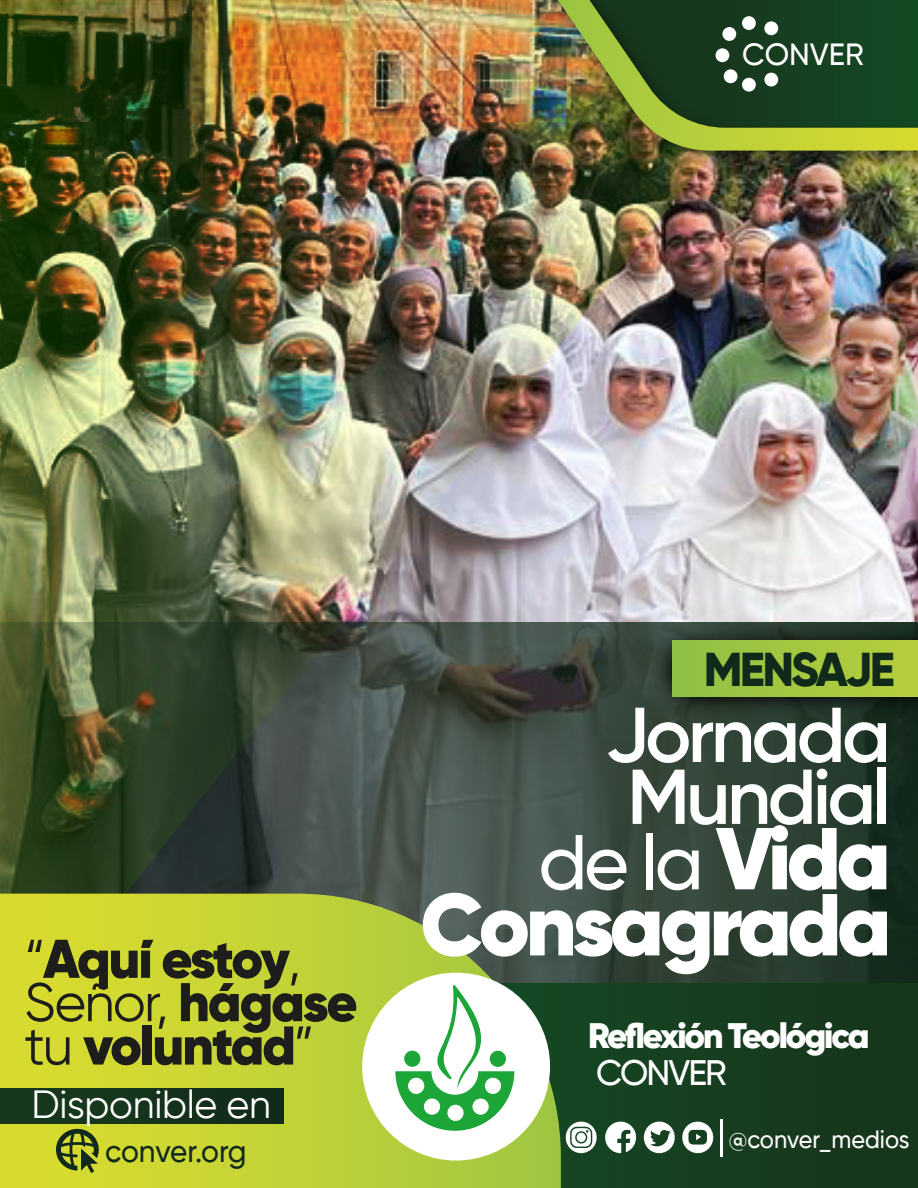
<style>
.page{position:relative;width:918px;height:1188px;background:#fff}
.page>*{position:absolute;margin:0;border:0;box-sizing:border-box;transform-origin:0 0}
.t1{font:900 87.6px "Gilroy";letter-spacing:-.045em;color:#fff}
.t2{font:600 77.55px/63.8px "Gilroy";letter-spacing:-.045em;color:#fff;text-align:right}
.t3{font:900 54.45px/43.3px "Gilroy";letter-spacing:-.04em;color:#1d1d1b}
.t4{font:800 47.4px "Gilroy";letter-spacing:-.055em;color:#11291a}
.t5{font:39.15px "Gilroy";letter-spacing:-.005em;color:#fff}
.t6{font:900 35.4px "Gilroy";letter-spacing:-.055em;color:#fff}
.t7{font:500 35.4px "Gilroy";letter-spacing:-.055em;color:#fff}
.t8{font:500 31.5px "Gilroy";letter-spacing:-.005em;color:#11291a;scale:.94 1}
.t9{font:500 30.6px "Gilroy";color:#fff}
.t10{font:500 24.9px "Gilroy";color:#fff;scale:.94 1}
.s1{font-weight:400}
.s2{font-weight:500}
.s3{font-weight:900;font-size:87.6px}
</style>
<div class="page">
<img style="left:862px;top:178px;width:56px;height:433px">
<img style="left:0;top:0;width:862px;height:623px">
<svg style="left:0;top:623px;width:918px;height:361px;background:#384738"></svg>
<svg style="left:0;top:695px;width:918px;height:1px"></svg>
<div style="left:380px;top:984px;width:538px;height:204px;background:#173c1f"></div>
<svg style="left:0;top:894px;width:561px;height:294px;background:#b7c637"></svg>
<img style="left:638px;top:611px;width:280px;height:119px">
<div style="left:672px;top:640px;width:246px;height:56px;background:linear-gradient(to right,#8ec045,#b6ce3b)"></div>
<hr style="left:720px;top:1119px;width:2px;height:37px;background:#fff">
<svg style="left:644px;top:1121px;width:69px;height:33px"></svg>
<svg style="left:566px;top:1121px;width:71px;height:33px"></svg>
<div style="left:577px;top:1133px;width:9px;height:9px;background:#fff;border-radius:50%"></div>
<div style="left:362px;top:973px;width:188px;height:188px;background:#fff;border-radius:50%"></div>
<svg style="left:56px;top:1129px;width:43px;height:44px;background:#798725"></svg>
<div style="left:0;top:1088px;width:284px;height:35px;background:#16351c"></div>
<svg style="left:395px;top:985px;width:119px;height:146px"></svg>
<div style="left:404px;top:1050px;width:16px;height:17px;background:#1ca638;border-radius:50%"></div>
<div style="left:490px;top:1051px;width:16px;height:16px;background:#1ca638;border-radius:50%"></div>
<img style="left:479px;top:0;width:11px;height:152px">
<img style="left:490px;top:0;width:428px;height:178px">
<svg style="left:558px;top:0;width:360px;height:151px;background:#415e27"></svg>
<div style="left:764px;top:21px;width:14px;height:14px;background:#fff;border-radius:50%"></div>
<div style="left:742px;top:16px;width:14px;height:14px;background:#fff;border-radius:50%"></div>
<div style="left:722px;top:27px;width:14px;height:14px;background:#fff;border-radius:50%"></div>
<div style="left:716px;top:48px;width:13px;height:14px;background:#fff;border-radius:50%"></div>
<div style="left:724px;top:69px;width:14px;height:14px;background:#fff;border-radius:50%"></div>
<div style="left:742px;top:78px;width:14px;height:14px;background:#fff;border-radius:50%"></div>
<div style="left:764px;top:73px;width:14px;height:13px;background:#fff;border-radius:50%"></div>
<p class="t9" style="left:742px;top:35px;width:123px">CONVER</p>
<p class="t3" style="left:24px;top:937px;width:278px"><span class="s1">“</span>Aquí estoy<span class="s1">,</span></p>
<p class="t3" style="left:24px;top:980px;width:335px"><span class="s1">Señor,</span> hágase <span class="s1">tu</span> voluntad<span class="s1">”</span></p>
<p class="t5" style="left:31px;top:1081px;width:241px">Disponible en</p>
<p class="t8" style="left:105px;top:1132px;width:152px">conver.org</p>
<p class="t4" style="left:704px;top:640px;width:193px">MENSAJE</p>
<h2 class="t2" style="left:538px;top:702px;width:354px">Jornada<br>Mundial <span class="s2">de la</span> <span class="s3">Vida</span></h2>
<h1 class="t1" style="left:420px;top:869px;width:472px">Consagrada</h1>
<p class="t6" style="left:588px;top:1013px;width:283px">Reflexión Teológica</p>
<p class="t7" style="left:596px;top:1050px;width:132px">CONVER</p>
<p class="t10" style="left:729px;top:1124px;width:194px">@conver_medios</p>
</div>
